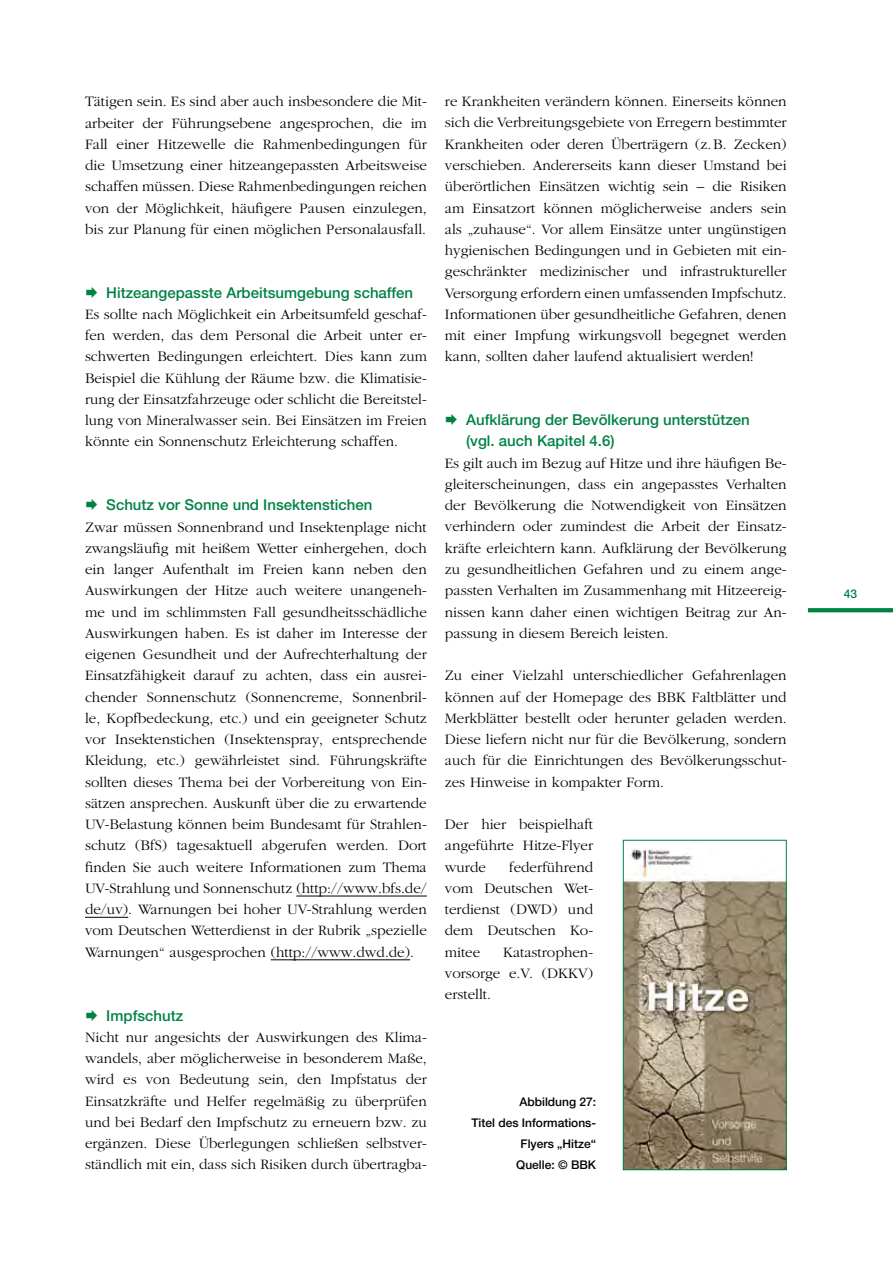
<style>
.page{position:relative;width:893px;height:1263px;background:#fff}
.page>*{position:absolute;margin:0;border:0;box-sizing:border-box;transform-origin:0 0}
.Fließtext{font:300 15px/21.3px "Garamond";color:#000;text-align:justify}
.t1{font:500 15px/21.3px "Helvetica Neue";color:#008244}
.BU_oder_Fusszeile{font:500 12px/21.3px "Helvetica Neue";color:#000;text-align:right}
.t2{font:500 12px "Helvetica Neue";color:#008244}
</style>
<div class="page">
<svg style="left:808px;top:608px;width:85px;height:4px"></svg>
<hr style="left:296px;top:896px;width:131px;height:1px;background:#000">
<hr style="left:85px;top:917px;width:43px;height:1px;background:#000">
<hr style="left:271px;top:959px;width:139px;height:1px;background:#000">
<img style="left:625px;top:849px;width:160px;height:319px">
<div style="left:623px;top:840px;width:164px;height:330px;border:1px solid #008244"></div>
<p class="Fließtext" style="left:85px;top:91px;width:343px">Tätigen sein. Es sind aber auch insbesondere die Mit&shy;arbeiter der Führungsebene angesprochen, die im Fall einer Hitzewelle die Rahmenbedingungen für die Umsetzung einer hitzeangepassten Arbeitsweise schaffen müssen. Diese Rahmenbedingungen reichen von der Möglichkeit, häufigere Pausen einzulegen, bis zur Planung für einen möglichen Personalausfall.</p>
<h3 class="t1" style="left:106px;top:281px;width:308px">Hitzeangepasste Arbeitsumgebung schaffen</h3>
<p class="Fließtext" style="left:85px;top:304px;width:343px">Es sollte nach Möglichkeit ein Arbeitsumfeld geschaf&shy;fen werden, das dem Personal die Arbeit unter er&shy;schwerten Bedingungen erleichtert. Dies kann zum Beispiel die Kühlung der Räume bzw. die Klimatisie&shy;rung der Einsatzfahrzeuge oder schlicht die Bereitstel&shy;lung von Mineralwasser sein. Bei Einsätzen im Freien könnte ein Sonnenschutz Erleichterung schaffen.</p>
<h3 class="t1" style="left:106px;top:494px;width:268px">Schutz vor Sonne und Insektenstichen</h3>
<p class="Fließtext" style="left:85px;top:516px;width:343px">Zwar müssen Sonnenbrand und Insektenplage nicht zwangsläufig mit heißem Wetter einhergehen, doch ein langer Aufenthalt im Freien kann neben den Auswirkungen der Hitze auch weitere unangeneh&shy;me und im schlimmsten Fall gesundheitsschädliche Auswirkungen haben. Es ist daher im Interesse der eigenen Gesundheit und der Aufrechterhaltung der Einsatzfähigkeit darauf zu achten, dass ein ausrei&shy;chender Sonnenschutz (Sonnencreme, Sonnenbril&shy;le, Kopfbedeckung, etc.) und ein geeigneter Schutz vor Insektenstichen (Insektenspray, entsprechende Kleidung, etc.) gewährleistet sind. Führungskräfte sollten dieses Thema bei der Vorbereitung von Ein&shy;sätzen ansprechen. Auskunft über die zu erwartende UV-Belastung können beim Bundesamt für Strahlen&shy;schutz (BfS) tagesaktuell abgerufen werden. Dort finden Sie auch weitere Informationen zum Thema UV-Strahlung und Sonnenschutz (http://www.bfs.de/ de/uv). Warnungen bei hoher UV-Strahlung werden vom Deutschen Wetterdienst in der Rubrik „spezielle Warnungen“ ausgesprochen (http://www.dwd.de).</p>
<h3 class="t1" style="left:106px;top:1004px;width:78px">Impfschutz</h3>
<p class="Fließtext" style="left:85px;top:1027px;width:343px">Nicht nur angesichts der Auswirkungen des Klima&shy;wandels, aber möglicherweise in besonderem Maße, wird es von Bedeutung sein, den Impfstatus der Einsatzkräfte und Helfer regelmäßig zu überprüfen und bei Bedarf den Impfschutz zu erneuern bzw. zu ergänzen. Diese Überlegungen schließen selbstver&shy;ständlich mit ein, dass sich Risiken durch übertragba-</p>
<p class="Fließtext" style="left:445px;top:91px;width:343px">re Krankheiten verändern können. Einerseits können sich die Verbreitungsgebiete von Erregern bestimmter Krankheiten oder deren Überträgern (z.B. Zecken) verschieben. Andererseits kann dieser Umstand bei überörtlichen Einsätzen wichtig sein – die Risiken am Einsatzort können möglicherweise anders sein als „zuhause“. Vor allem Einsätze unter ungünstigen hygienischen Bedingungen und in Gebieten mit ein&shy;geschränkter medizinischer und infrastruktureller Versorgung erfordern einen umfassenden Impfschutz.<br>Informationen über gesundheitliche Gefahren, denen mit einer Impfung wirkungsvoll begegnet werden kann, sollten daher laufend aktualisiert werden!</p>
<h3 class="t1" style="left:466px;top:409px;width:285px">Aufklärung der Bevölkerung unterstützen (vgl. auch Kapitel 4.6)</h3>
<p class="Fließtext" style="left:445px;top:453px;width:343px">Es gilt auch im Bezug auf Hitze und ihre häufigen Be&shy;gleiterscheinungen, dass ein angepasstes Verhalten der Bevölkerung die Notwendigkeit von Einsätzen verhindern oder zumindest die Arbeit der Einsatz&shy;kräfte erleichtern kann. Aufklärung der Bevölkerung zu gesundheitlichen Gefahren und zu einem ange&shy;passten Verhalten im Zusammenhang mit Hitzeereig&shy;nissen kann daher einen wichtigen Beitrag zur An&shy;passung in diesem Bereich leisten.</p>
<p class="Fließtext" style="left:445px;top:665px;width:343px">Zu einer Vielzahl unterschiedlicher Gefahrenlagen können auf der Homepage des BBK Faltblätter und Merkblätter bestellt oder herunter geladen werden.<br>Diese liefern nicht nur für die Bevölkerung, sondern auch für die Einrichtungen des Bevölkerungsschut&shy;zes Hinweise in kompakter Form.</p>
<p class="Fließtext" style="left:445px;top:814px;width:150px">Der hier beispielhaft angeführte Hitze-Flyer wurde</p>
<p class="Fließtext" style="left:445px;top:856px;width:150px;text-indent:64px">federführend vom Deutschen Wet&shy;terdienst (DWD) und dem Deutschen Ko&shy;mitee</p>
<p class="Fließtext" style="left:445px;top:941px;width:150px;text-indent:58px">Katastrophen&shy;vorsorge e.V. (DKKV) erstellt.</p>
<p class="BU_oder_Fusszeile" style="left:519px;top:1090px;width:78px">Abbildung 27:</p>
<p class="BU_oder_Fusszeile" style="left:471px;top:1112px;width:126px">Titel des Informations-<br>Flyers „Hitze“</p>
<p class="BU_oder_Fusszeile" style="left:516px;top:1154px;width:81px">Quelle: © BBK</p>
<p class="t2" style="left:844px;top:587px;width:15px">43</p>
</div>
